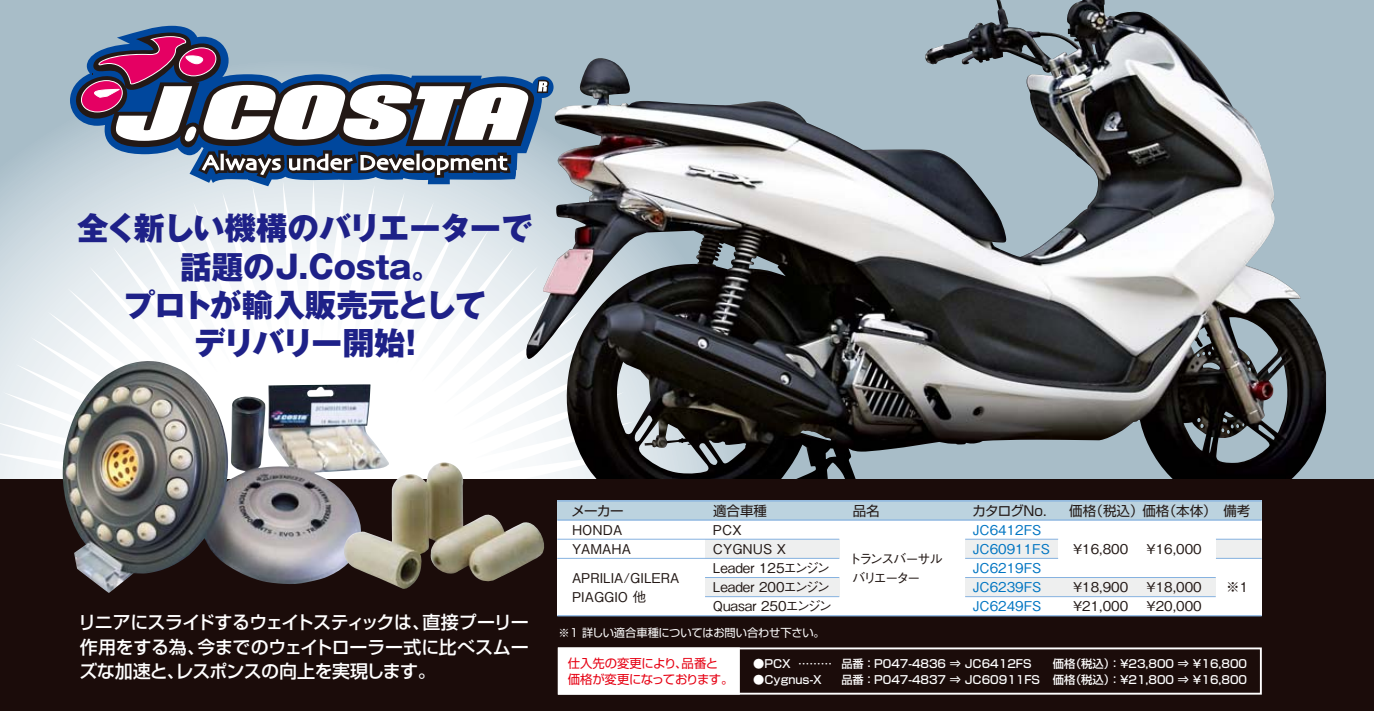
<style>
.page{position:relative;width:1374px;height:711px;background:#a8bdc8}
.page>*{position:absolute;margin:0;border:0;box-sizing:border-box;transform-origin:0 0}
.t1{font:31.5px/38.2px "Gothic MB101 Pro Heavy 90 msp RKSJ H";color:#1e2188;text-align:center}
.t2{font:18px/24.8px "Shin Go Pro Medium 90 msp RKSJ H";letter-spacing:-.02em;color:#fff;text-align:justify}
.t3{font:13.5px/19.1px "Gothic BBB Pro Medium 90 msp RKSJ H";color:#231916}
.t4{font:13.5px/19.1px "Gothic BBB Pro Medium 90 msp RKSJ H";color:#0075c2}
.t5{font:13.5px "Shin Go Pro Regular 90 msp RKSJ H";color:#231916}
.t6{font:13.5px/19.1px "Gothic BBB Pro Medium 90 msp RKSJ H";letter-spacing:-.165em;color:#231916}
.t7{font:12.38px/15.8px "Shin Go Pro Regular 90 msp RKSJ H";letter-spacing:-.025em;color:#e60013}
.t8{font:11.25px "Shin Go Pro Medium 90 msp RKSJ H";color:#fff}
.t9{font:11.25px "Shin Go Pro Regular 90 msp RKSJ H";letter-spacing:-.015em;color:#fff}
</style>
<div class="page">
<svg style="left:0;top:179px;width:526px;height:300px;background:#edf2f4"></svg>
<img style="left:526px;top:0;width:800px;height:479px">
<div style="left:0;top:479px;width:1374px;height:232px;background:#1b0c0a"></div>
<img style="left:63px;top:361px;width:326px;height:231px">
<div style="left:557px;top:501px;width:705px;height:114px;background:#fff"></div>
<div style="left:557px;top:501px;width:705px;height:19px;background:#bcd3df"></div>
<div style="left:705px;top:539px;width:134px;height:19px;background:#eeefef"></div>
<div style="left:705px;top:577px;width:134px;height:19px;background:#eeefef"></div>
<hr style="left:557px;top:500px;width:705px;height:1px;background:#86b2e0">
<hr style="left:557px;top:519px;width:705px;height:1px;background:#86b2e0">
<hr style="left:557px;top:538px;width:282px;height:1px;background:#86b2e0">
<hr style="left:557px;top:558px;width:282px;height:1px;background:#86b2e0">
<hr style="left:705px;top:577px;width:134px;height:1px;background:#86b2e0">
<hr style="left:705px;top:596px;width:134px;height:1px;background:#86b2e0">
<hr style="left:557px;top:615px;width:705px;height:1px;background:#86b2e0">
<div style="left:965px;top:539px;width:93px;height:19px;background:#eeefef"></div>
<div style="left:965px;top:577px;width:251px;height:19px;background:#eeefef"></div>
<hr style="left:965px;top:538px;width:93px;height:1px;background:#86b2e0">
<hr style="left:965px;top:558px;width:93px;height:1px;background:#86b2e0">
<hr style="left:965px;top:577px;width:251px;height:1px;background:#86b2e0">
<hr style="left:965px;top:596px;width:251px;height:1px;background:#86b2e0">
<div style="left:1216px;top:539px;width:46px;height:19px;background:#eeefef"></div>
<hr style="left:1216px;top:538px;width:46px;height:1px;background:#86b2e0">
<hr style="left:1216px;top:558px;width:46px;height:1px;background:#86b2e0">
<img style="left:337px;top:455px;width:210px;height:135px">
<div style="left:558px;top:647px;width:704px;height:47px;border:2px solid #fff"></div>
<div style="left:559px;top:648px;width:180px;height:45px;background:#fff"></div>
<div style="left:558px;top:647px;width:182px;height:47px;border:2px solid #fff"></div>
<svg style="left:70px;top:26px;width:483px;height:160px"></svg>
<svg style="left:198px;top:152px;width:313px;height:26px;background:#4d5f7a"></svg>
<svg style="left:62px;top:28px;width:474px;height:124px"></svg>
<svg style="left:79px;top:33px;width:449px;height:108px"></svg>
<svg style="left:537px;top:80px;width:13px;height:13px"></svg>
<h1 class="t1" style="left:77px;top:214px;width:457px">全く新しい機構のバリエーターで話題のJ.COSTA。<br>プロトが輸入販売元として<br>デリバリー開始！</h1>
<h2 class="t2" style="left:78px;top:612px;width:452px">リニアにスライドするウェイトスティックは、直接プーリー作用をする為、今までのウェイトローラー式に比べスムーズな加速と、レスポンスの向上を実現します。</h2>
<p class="t5" style="left:572px;top:505px;width:54px">メーカー</p>
<p class="t5" style="left:853px;top:505px;width:28px">品名</p>
<p class="t5" style="left:972px;top:505px;width:76px">カタログNo.</p>
<p class="t5" style="left:713px;top:505px;width:55px">適合車種</p>
<p class="t5" style="left:1069px;top:505px;width:149px">価格（税込）価格（本体）</p>
<p class="t3" style="left:572px;top:521px;width:60px">HONDA<br>YAMAHA</p>
<p class="t3" style="left:572px;top:570px;width:109px">APRILIA/GILERA<br>PIAGGIO 他</p>
<p class="t3" style="left:713px;top:521px;width:121px">PCX<br>CYGNUS X<br>Leader 125エンジン<br>Leader 200エンジン<br>Quasar 250エンジン</p>
<p class="t4" style="left:973px;top:521px;width:79px">JC6412FS<br>JC60911FS<br>JC6219FS<br>JC6239FS<br>JC6249FS</p>
<p class="t6" style="left:848px;top:551px;width:96px">トランスバーサルバリエーター</p>
<p class="t3" style="left:1073px;top:541px;width:57px">¥16,800</p>
<p class="t3" style="left:1073px;top:579px;width:57px">¥18,900 ¥21,000</p>
<p class="t3" style="left:1146px;top:541px;width:57px">¥16,000</p>
<p class="t3" style="left:1146px;top:579px;width:57px">¥18,000 ¥20,000</p>
<p class="t5" style="left:1223px;top:505px;width:28px">備考</p>
<p class="t3" style="left:1226px;top:579px;width:24px">※1</p>
<p class="t9" style="left:558px;top:628px;width:268px">※1 詳しい適合車種についてはお問い合わせ下さい。</p>
<p class="t7" style="left:568px;top:657px;width:167px">仕入先の変更により、品番と価格が変更になっております。</p>
<p class="t8" style="left:753px;top:659px;width:280px">●PCX ……… 品番 ：P047-4836 ⇒ JC6412FS</p>
<p class="t8" style="left:1053px;top:659px;width:196px">価格（税込）：￥23,800 ⇒ ￥16,800</p>
<p class="t8" style="left:753px;top:675px;width:70px">●Cygnus-X</p>
<p class="t8" style="left:841px;top:675px;width:407px">品番 ：P047-4837 ⇒ JC60911FS 価格（税込）：￥21,800 ⇒ ￥16,800</p>
</div>
